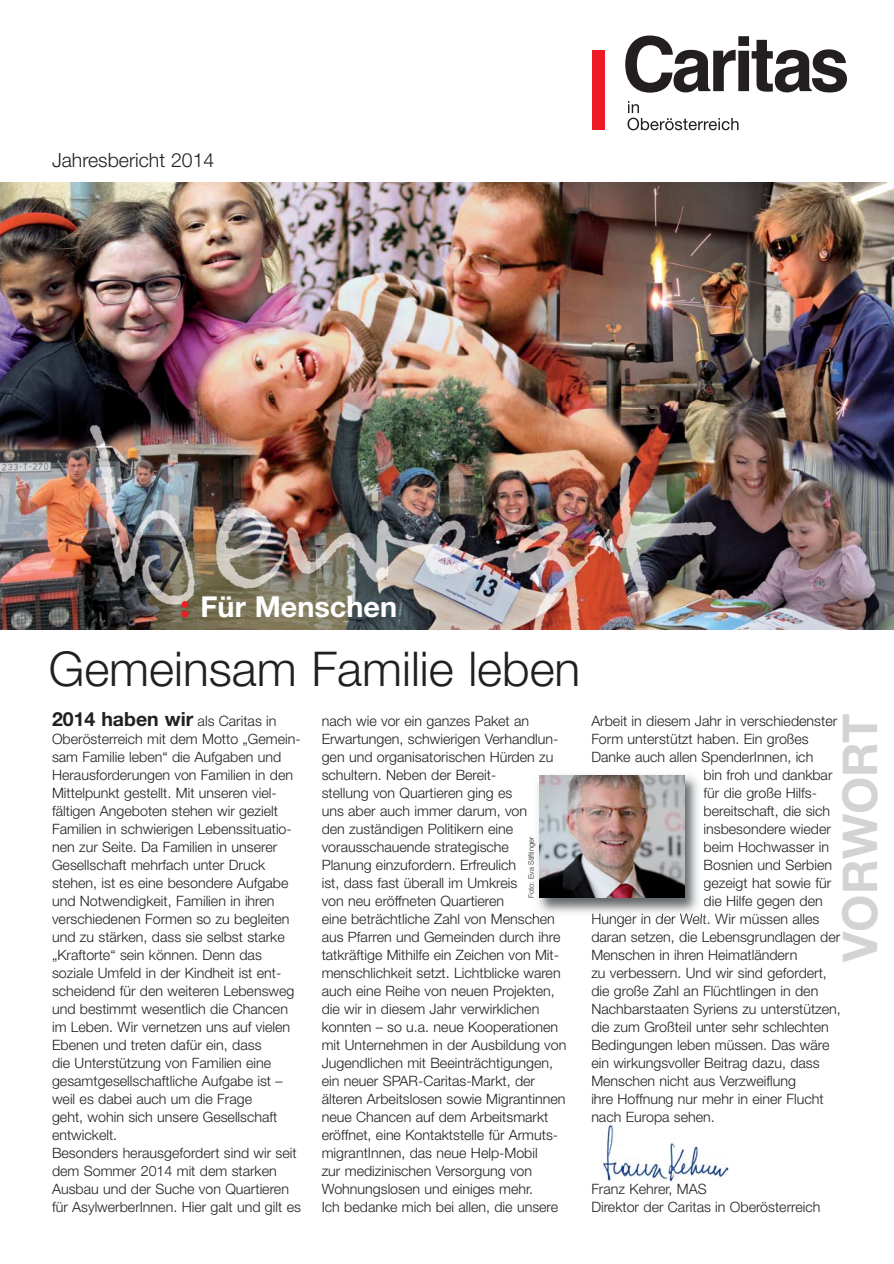
<style>
.page{position:relative;width:894px;height:1264px;background:#fff}
.page>*{position:absolute;margin:0;border:0;box-sizing:border-box;transform-origin:0 0}
.t1{font:300 48px "Helvetica Neue LT Std";color:#231f20}
.t2{font:700 48px "Helvetica Neue LT Std";color:#d1d3d4}
.t3{font:700 28.8px "Helvetica Neue LT Std";color:#fff}
.t4{font:700 19.5px "Helvetica Neue LT Std";color:#231f20}
.t5{font:300 19.5px "Helvetica Neue LT Std";color:#231f20}
.t6{font:300 14.25px/18px "Helvetica Neue LT Std";color:#231f20}
.t7{font:300 7.5px "Helvetica Neue LT Std";color:#231f20}
.s1{font-family:"Futura Std";color:#ed1c24}
.s2{font-weight:300;font-size:14.25px}
</style>
<div class="page">
<img style="left:602px;top:1123px;width:127px;height:59px">
<img style="left:0;top:182px;width:894px;height:447px">
<div style="left:592px;top:51px;width:12px;height:79px;background:#ed1c24"></div>
<svg style="left:625px;top:35px;width:222px;height:58px"></svg>
<svg style="left:627px;top:101px;width:111px;height:29px"></svg>
<img style="left:533px;top:775px;width:171px;height:142px">
<img style="left:592px;top:913px;width:112px;height:4px">
<img style="left:540px;top:775px;width:144px;height:122px">
<img style="left:79px;top:410px;width:664px;height:219px">
<h3 class="t5" style="left:52px;top:153px;width:164px">Jahresbericht 2014</h3>
<h2 class="t3" style="left:180px;top:596px;width:219px"><span class="s1">:</span> Für Menschen</h2>
<h1 class="t1" style="left:49px;top:651px;width:533px">Gemeinsam Familie leben</h1>
<h3 class="t4" style="left:52px;top:711px;width:226px">2014 haben wir <span class="s2">als Caritas in</span></h3>
<p class="t6" style="left:52px;top:731px;width:250px">Ober österreich mit dem Motto „Gemein&shy;sam Familie leben“ die Aufgaben und Heraus forderungen von Familien in den Mittelpunkt gestellt. Mit unseren viel - fältigen Angeboten stehen wir gezielt Familien in schwierigen Lebenssituatio&shy;nen zur Seite. Da Familien in unserer Gesellschaft mehrfach unter Druck stehen, ist es eine besondere Aufgabe und Notwendigkeit, Familien in ihren verschiedenen Formen so zu begleiten und zu stärken, dass sie selbst starke „Kraftorte“ sein können. Denn das soziale Umfeld in der Kindheit ist ent&shy;scheidend für den weiteren Lebensweg und bestimmt wesentlich die Chancen im Leben. Wir vernetzen uns auf vielen Ebenen und treten dafür ein, dass<br>die Unterstützung von Familien eine gesamtgesellschaftliche Aufgabe ist – weil es dabei auch um die Frage<br>geht, wohin sich unsere Gesellschaft<br>ent wickelt.<br>Besonders herausgefordert sind wir seit dem Sommer 2014 mit dem starken Ausbau und der Suche von Quartieren für AsylwerberInnen. Hier galt und gilt es</p>
<h1 class="t2" style="left:843px;top:961px;width:250px;rotate:-90deg">VORWORT</h1>
<p class="t6" style="left:322px;top:713px;width:246px">nach wie vor ein ganzes Paket an Erwartungen, schwierigen Verhandlun&shy;gen und organisatorischen Hürden zu schultern. Neben der Bereit -<br>stellung von Quartieren ging es<br>uns aber auch immer darum, von<br>den zuständigen Politikern eine vorausschauende strategische<br>Planung einzufordern. Erfreulich<br>ist, dass fast überall im Umkreis<br>von neu eröffneten Quartieren<br>eine beträcht liche Zahl von Menschen aus Pfarren und Gemeinden durch ihre tatkräftige Mithilfe ein Zeichen von Mit&shy;menschlichkeit setzt. Lichtblicke waren auch eine Reihe von neuen Projekten, die wir in diesem Jahr verwirklichen konnten – so u.a. neue Kooperationen mit Unternehmen in der Ausbildung von Jugendlichen mit Beeinträchtigungen, ein neuer SPAR-Caritas-Markt, der älteren Arbeitslosen sowie Migran tinnen neue Chancen auf dem Arbeitsmarkt eröffnet, eine Kontaktstelle für Armuts - migrantInnen, das neue Help-Mobil<br>zur medizinischen Versorgung von Wohnungslosen und einiges mehr.<br>Ich bedanke mich bei allen, die unsere</p>
<p class="t6" style="left:591px;top:713px;width:247px">Arbeit in diesem Jahr in verschiedenster</p>
<p class="t6" style="left:591px;top:731px;width:219px">Form unterstützt haben. Ein großes</p>
<p class="t6" style="left:591px;top:749px;width:224px">Danke auch allen SpenderInnen, ich</p>
<p class="t6" style="left:704px;top:767px;width:130px">bin froh und dankbar</p>
<p class="t6" style="left:704px;top:785px;width:115px">für die große Hilfs -</p>
<p class="t6" style="left:704px;top:803px;width:128px">bereitschaft, die sich</p>
<p class="t6" style="left:704px;top:821px;width:129px">insbesondere wieder</p>
<p class="t6" style="left:704px;top:839px;width:127px">beim Hochwasser in</p>
<p class="t6" style="left:704px;top:857px;width:130px">Bosnien und Serbien</p>
<p class="t6" style="left:704px;top:875px;width:129px">gezeigt hat sowie für</p>
<p class="t6" style="left:704px;top:893px;width:121px">die Hilfe gegen den</p>
<p class="t6" style="left:591px;top:911px;width:230px">Hunger in der Welt. Wir müssen alles</p>
<p class="t6" style="left:591px;top:929px;width:250px">daran setzen, die Lebensgrundlagen der</p>
<p class="t6" style="left:591px;top:947px;width:208px">Menschen in ihren Heimatländern</p>
<p class="t6" style="left:591px;top:965px;width:237px">zu verbessern. Und wir sind gefordert,</p>
<p class="t6" style="left:591px;top:983px;width:229px">die große Zahl an Flüchtlingen in den</p>
<p class="t6" style="left:591px;top:1001px;width:251px">Nachbarstaaten Syriens zu unterstützen,</p>
<p class="t6" style="left:591px;top:1019px;width:239px">die zum Großteil unter sehr schlechten</p>
<p class="t6" style="left:591px;top:1037px;width:240px">Bedingungen leben müssen. Das wäre</p>
<p class="t6" style="left:591px;top:1055px;width:230px">ein wirkungsvoller Beitrag dazu, dass</p>
<p class="t6" style="left:591px;top:1073px;width:206px">Menschen nicht aus Verzweiflung</p>
<p class="t6" style="left:591px;top:1091px;width:234px">ihre Hoffnung nur mehr in einer Flucht</p>
<p class="t6" style="left:591px;top:1109px;width:125px">nach Europa sehen.</p>
<p class="t7" style="left:528px;top:898px;width:63px;rotate:-90deg">Foto: Eva Stiftinger</p>
<p class="t6" style="left:591px;top:1181px;width:231px">Franz Kehrer, MAS<br>Direktor der Caritas in Oberösterreich</p>
</div>
